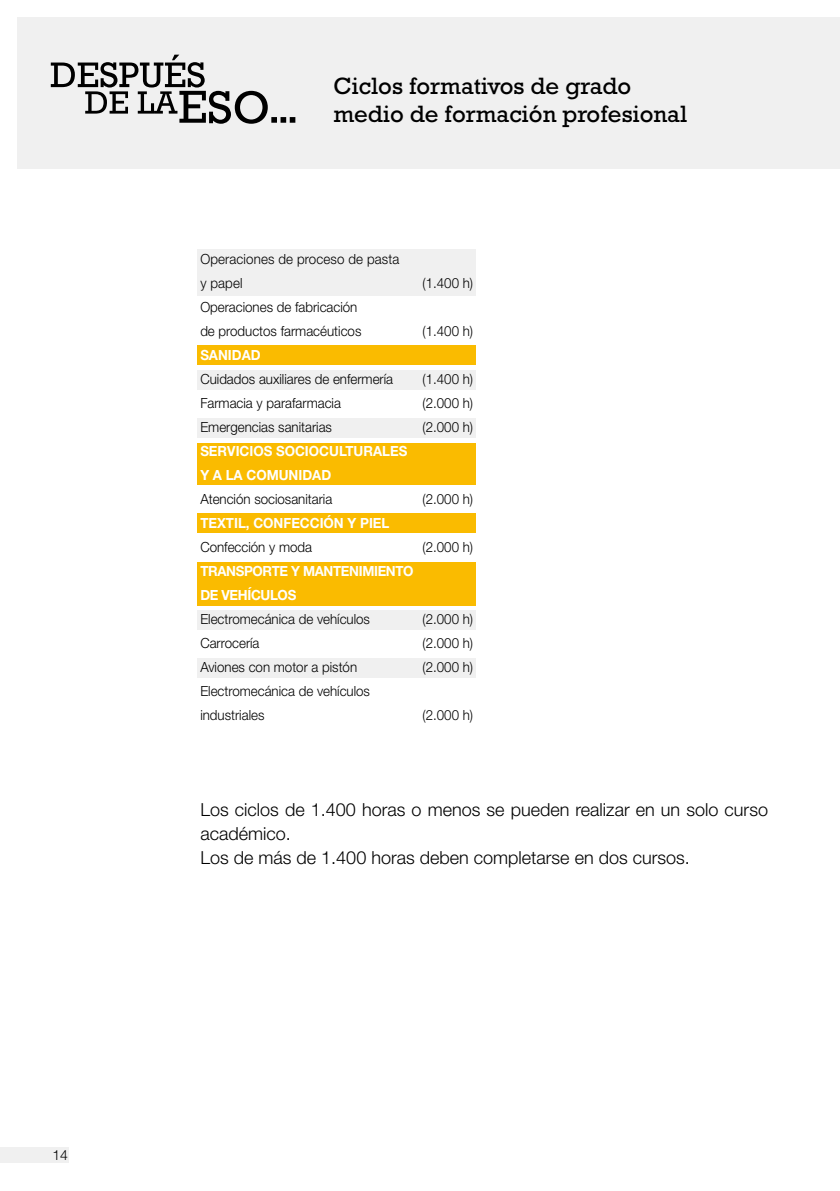
<style>
.page{position:relative;width:840px;height:1191px;background:#fff}
.page>*{position:absolute;margin:0;border:0;box-sizing:border-box;transform-origin:0 0}
.t1{font:24px/28px "Rockwell";color:#000}
.t2{font:300 18px/24px "Helvetica Neue";color:#000}
.t3{font:300 14px/24px "Helvetica Neue";color:#000;scale:.95 1}
.t4{font:700 14px/24px "Helvetica Neue";color:#fff;scale:.95 1}
.t5{font:700 14px/24px "Helvetica Neue";letter-spacing:-.025em;color:#fff;scale:.95 1}
.t6{font:300 14px "Helvetica Neue";color:#000}
</style>
<div class="page">
<div style="left:197px;top:658px;width:278px;height:19px;background:#f0f0f0"></div>
<div style="left:197px;top:562px;width:278px;height:43px;background:#fabb00"></div>
<div style="left:197px;top:443px;width:278px;height:42px;background:#fabb00"></div>
<div style="left:197px;top:418px;width:278px;height:19px;background:#f0f0f0"></div>
<div style="left:197px;top:345px;width:278px;height:19px;background:#fabb00"></div>
<div style="left:0;top:1146px;width:68px;height:16px;background:#f0f0f0"></div>
<div style="left:17px;top:17px;width:822px;height:151px;background:#f0f0f0"></div>
<div style="left:197px;top:249px;width:278px;height:46px;background:#f0f0f0"></div>
<div style="left:197px;top:370px;width:278px;height:19px;background:#f0f0f0"></div>
<div style="left:197px;top:513px;width:278px;height:19px;background:#fabb00"></div>
<div style="left:197px;top:610px;width:278px;height:20px;background:#f0f0f0"></div>
<svg style="left:51px;top:55px;width:244px;height:69px"></svg>
<p class="t6" style="left:52px;top:1146px;width:17px">14</p>
<h1 class="t1" style="left:333px;top:72px;width:355px">Ciclos formativos de grado medio de formación profesional</h1>
<p class="t3" style="left:200px;top:247px;width:211px">Operaciones de proceso de pasta y papel</p>
<p class="t3" style="left:200px;top:295px;width:171px">Operaciones de fabricación de productos farmacéuticos</p>
<p class="t3" style="left:422px;top:271px;width:55px">(1.400 h)</p>
<p class="t3" style="left:422px;top:319px;width:55px">(1.400 h)</p>
<p class="t4" style="left:200px;top:343px;width:65px">SANIDAD</p>
<p class="t3" style="left:200px;top:367px;width:204px">Cuidados auxiliares de enfermería</p>
<p class="t3" style="left:422px;top:367px;width:55px">(1.400 h)</p>
<p class="t3" style="left:200px;top:391px;width:149px">Farmacia y parafarmacia</p>
<p class="t3" style="left:422px;top:391px;width:55px">(2.000 h)</p>
<p class="t3" style="left:200px;top:415px;width:140px">Emergencias sanitarias</p>
<p class="t3" style="left:422px;top:415px;width:55px">(2.000 h)</p>
<p class="t4" style="left:200px;top:439px;width:219px">SERVICIOS SOCIOCULTURALES<br>Y A LA COMUNIDAD</p>
<p class="t3" style="left:200px;top:487px;width:140px">Atención sociosanitaria</p>
<p class="t3" style="left:422px;top:487px;width:55px">(2.000 h)</p>
<p class="t4" style="left:200px;top:511px;width:200px">TEXTIL, CONFECCIÓN Y PIEL</p>
<p class="t3" style="left:200px;top:535px;width:119px">Confección y moda</p>
<p class="t3" style="left:422px;top:535px;width:55px">(2.000 h)</p>
<p class="t5" style="left:200px;top:559px;width:226px">TRANSPORTE Y MANTENIMIENTO<br>DE VEHÍCULOS</p>
<p class="t3" style="left:200px;top:607px;width:180px">Electromecánica de vehículos</p>
<p class="t3" style="left:422px;top:607px;width:55px">(2.000 h)</p>
<p class="t3" style="left:200px;top:631px;width:64px">Carrocería</p>
<p class="t3" style="left:422px;top:631px;width:55px">(2.000 h)</p>
<p class="t3" style="left:200px;top:655px;width:166px">Aviones con motor a pistón</p>
<p class="t3" style="left:422px;top:655px;width:55px">(2.000 h)</p>
<p class="t3" style="left:200px;top:679px;width:180px">Electromecánica de vehículos industriales</p>
<p class="t3" style="left:422px;top:703px;width:55px">(2.000 h)</p>
<p class="t2" style="left:200px;top:797px;width:569px">Los ciclos de 1.400 horas o menos se pueden realizar en un solo curso académico.<br>Los de más de 1.400 horas deben completarse en dos cursos.</p>
</div>
